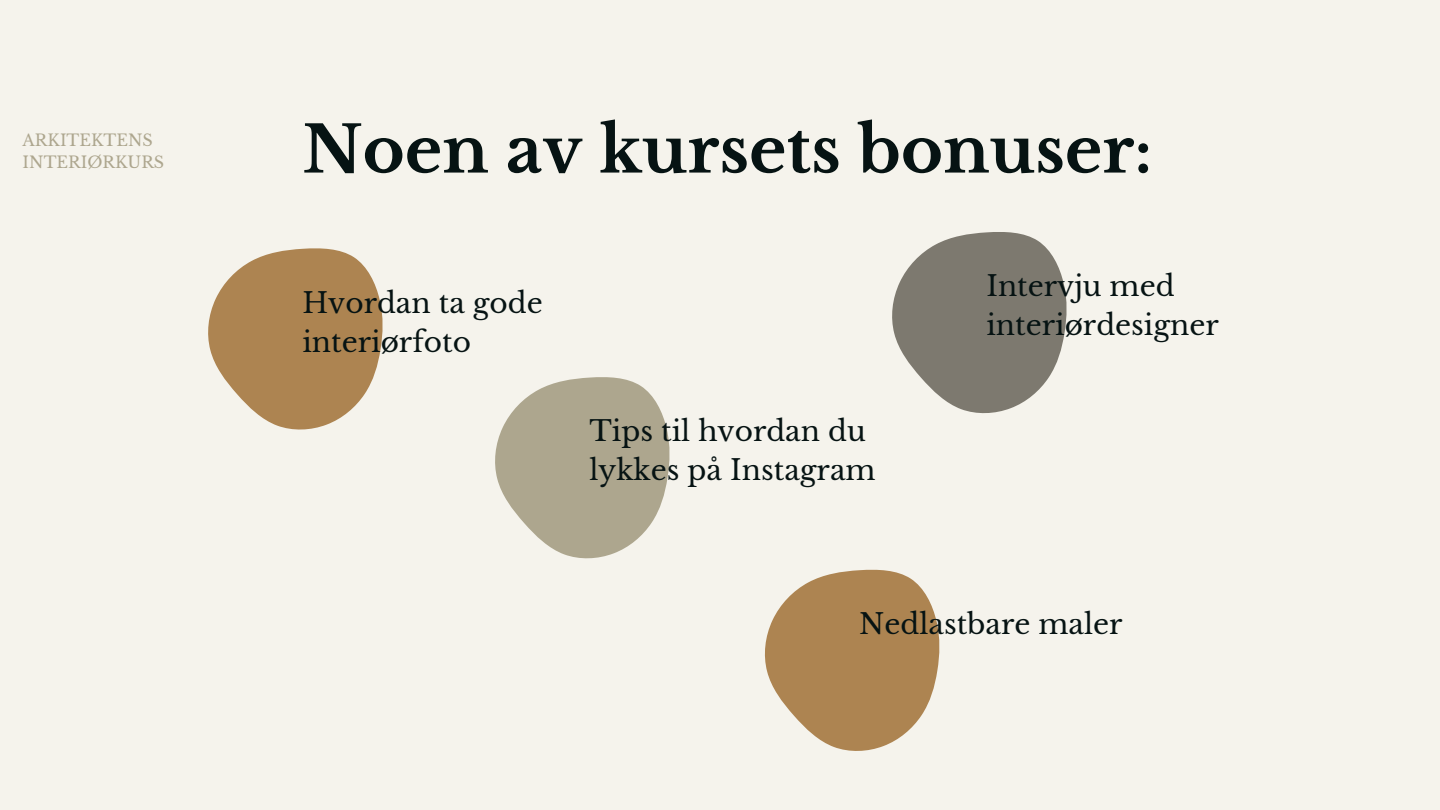
<style>
.page{position:relative;width:1440px;height:810px;background:#f5f3ec}
.page>*{position:absolute;margin:0;border:0;box-sizing:border-box;transform-origin:0 0}
.t1{font:700 64px "Libre Baskerville";color:#061313}
.t2{font:28px/39px "Libre Baskerville";color:#061313}
.t3{font:16px/21.8px "Libre Baskerville";color:#ada68e}
</style>
<div class="page">
<svg style="left:208px;top:248px;width:175px;height:182px"></svg>
<svg style="left:495px;top:377px;width:175px;height:182px"></svg>
<svg style="left:892px;top:232px;width:175px;height:182px"></svg>
<svg style="left:764px;top:569px;width:176px;height:182px"></svg>
<h1 class="t3" style="left:23px;top:129px;width:143px">ARKITEKTENS<br>INTERIØRKURS</h1>
<p class="t1" style="left:302px;top:110px;width:851px">Noen av kursets bonuser:</p>
<p class="t2" style="left:302px;top:283px;width:242px">Hvordan ta gode interiørfoto</p>
<p class="t2" style="left:589px;top:412px;width:288px">Tips til hvordan du lykkes på Instagram</p>
<h2 class="t2" style="left:986px;top:267px;width:234px">Intervju med interiørdesigner</h2>
<h2 class="t2" style="left:859px;top:605px;width:265px">Nedlastbare maler</h2>
</div>
